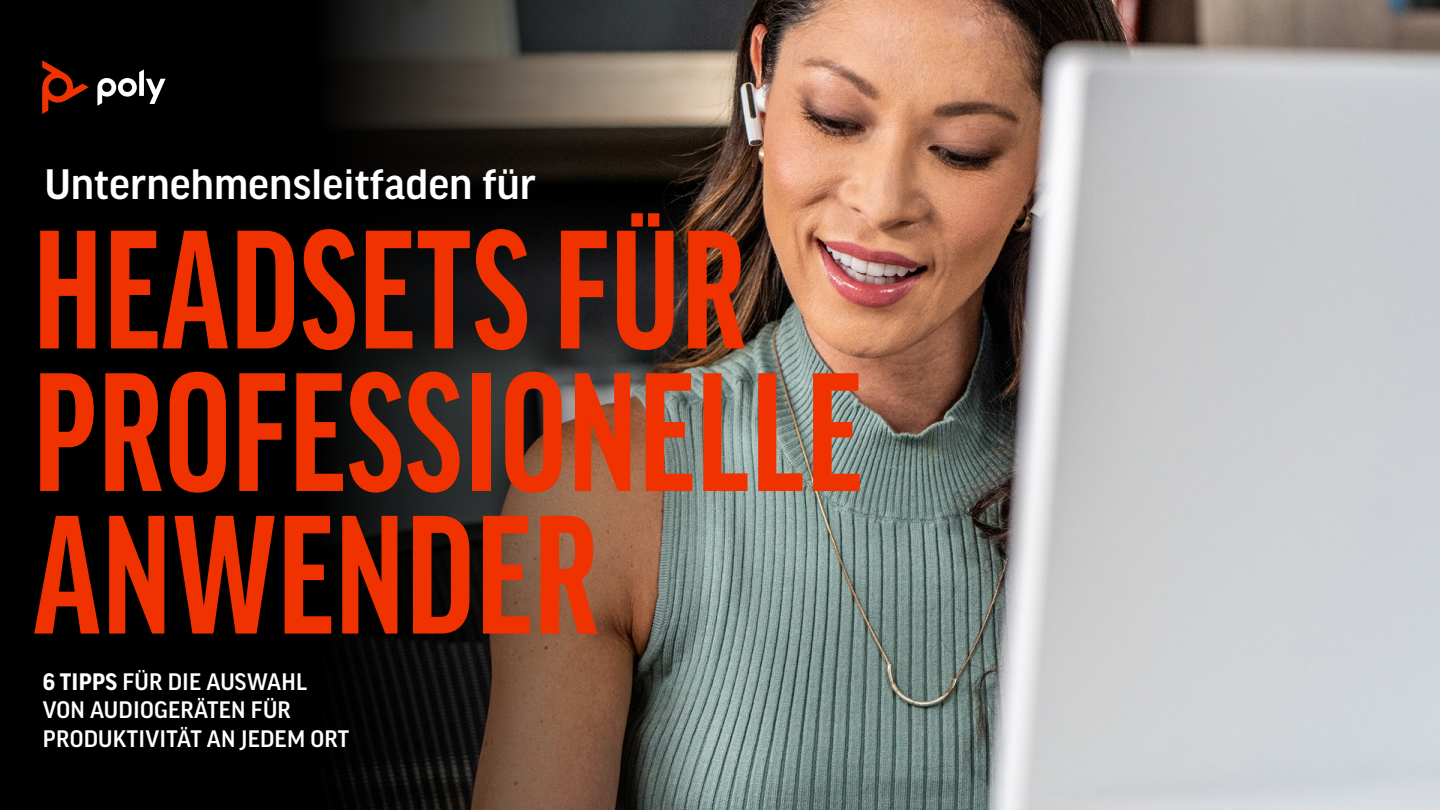
<style>
.page{position:relative;width:1440px;height:810px;background:#000}
.page>*{position:absolute;margin:0;border:0;box-sizing:border-box;transform-origin:0 0}
.t1{font:700 extra-condensed 180px/142.6px "Good Headline Pro";letter-spacing:.01em;color:#ef3200}
.t2{font:500 45.45px "Good Headline Pro";color:#fff}
.t3{font:500 23.02px/28.5px "Good Pro";letter-spacing:.01em;color:#fff}
.s1{font-weight:700}
</style>
<div class="page">
<img style="left:334px;top:0;width:1106px;height:810px">
<svg style="left:97px;top:69px;width:69px;height:37px"></svg>
<svg style="left:42px;top:60px;width:47px;height:54px"></svg>
<h2 class="t2" style="left:45px;top:163px;width:493px">Unternehmensleitfaden für</h2>
<h1 class="t1" style="left:33px;top:220px;width:830px">HEADSETS FÜR<br>PROFESSIONELLE<br>ANWENDER</h1>
<p class="t3" style="left:43px;top:667px;width:308px"><span class="s1">6 TIPPS</span> FÜR DIE AUSWAHL<br>VON AUDIOGERÄTEN FÜR<br>PRODUKTIVITÄT AN JEDEM ORT</p>
</div>
